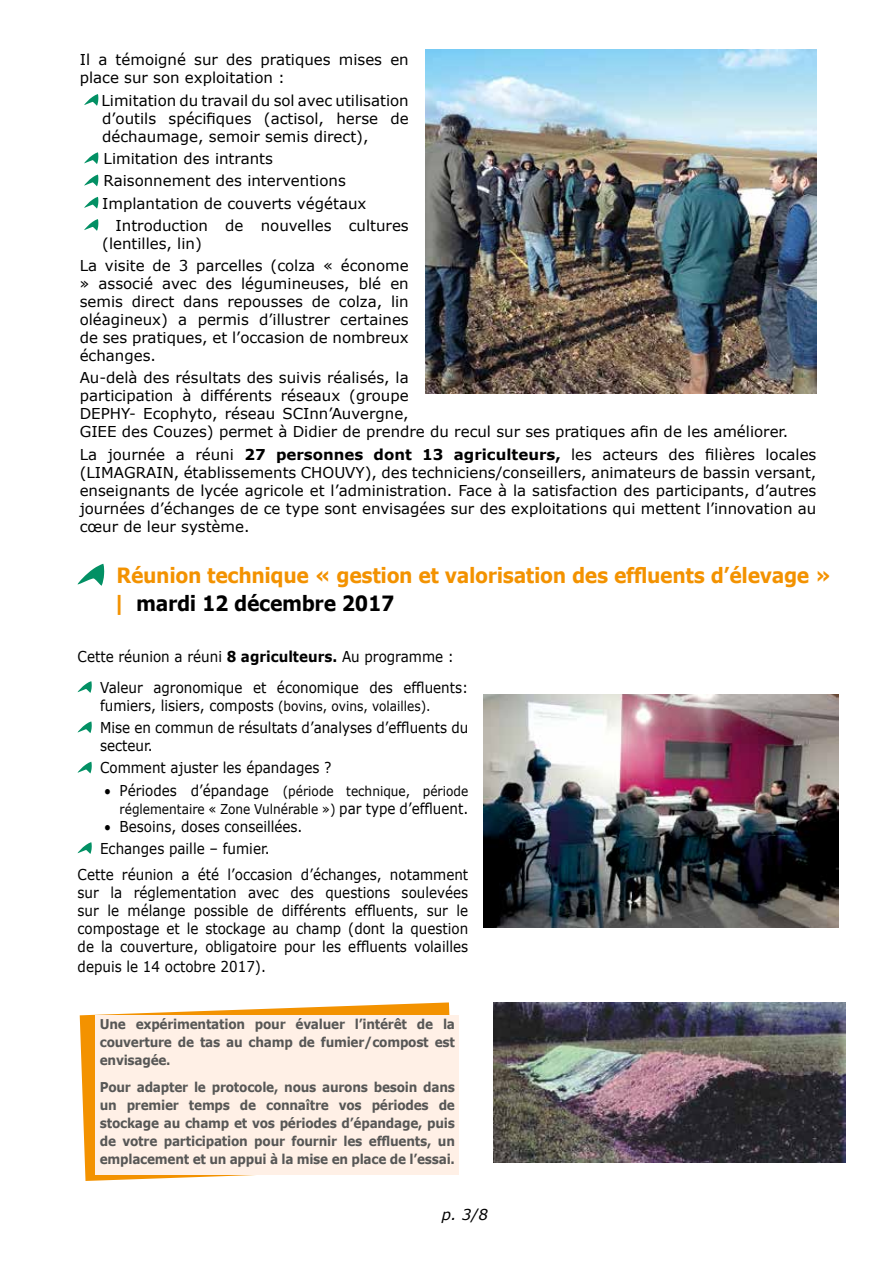
<style>
.page{position:relative;width:893px;height:1263px;background:#fff}
.page>*{position:absolute;margin:0;border:0;box-sizing:border-box;transform-origin:0 0}
.t1{font:700 21px/28.5px "Verdana";letter-spacing:-.02em;color:#f39200;scale:.9 1}
.t2{font:15px/18px "Verdana";color:#000}
.t3{font:15px/18px "Verdana";color:#000;scale:.9 1}
.t4{font:italic 15px "Verdana";color:#000}
.t5{font:700 13.5px/18px "Verdana";letter-spacing:-.02em;color:#575756;text-align:justify;scale:.9 1}
.t6{font:13.5px/18px "Verdana";color:#000;text-align:right;scale:.9 1}
.s1{font-weight:700}
.s2{color:#000}
.s3{font-size:15px}
</style>
<div class="page">
<svg style="left:78px;top:564px;width:26px;height:22px"></svg>
<svg style="left:78px;top:681px;width:14px;height:12px"></svg>
<svg style="left:78px;top:721px;width:14px;height:12px"></svg>
<svg style="left:78px;top:762px;width:14px;height:11px"></svg>
<svg style="left:78px;top:842px;width:14px;height:12px"></svg>
<img style="left:484px;top:694px;width:355px;height:233px">
<svg style="left:80px;top:1002px;width:375px;height:179px"></svg>
<div style="left:96px;top:1015px;width:363px;height:159px;background:#fff0e6"></div>
<img style="left:493px;top:1002px;width:353px;height:160px">
<img style="left:426px;top:49px;width:390px;height:345px">
<svg style="left:84px;top:94px;width:14px;height:12px"></svg>
<svg style="left:84px;top:152px;width:14px;height:12px"></svg>
<svg style="left:84px;top:175px;width:14px;height:11px"></svg>
<svg style="left:84px;top:197px;width:14px;height:11px"></svg>
<svg style="left:84px;top:219px;width:14px;height:12px"></svg>
<p class="t2" style="left:80px;top:51px;width:331px">Il a témoigné sur des pratiques mises en place sur son exploitation :</p>
<p class="t2" style="left:102px;top:91px;width:309px;text-align:justify">Limitation du travail du sol avec utilisation d’outils spécifiques (actisol, herse de déchaumage, semoir semis direct),</p>
<p class="t2" style="left:104px;top:149px;width:171px">Limitation des intrants</p>
<p class="t2" style="left:104px;top:172px;width:244px">Raisonnement des interventions</p>
<p class="t2" style="left:102px;top:194px;width:266px">Implantation de couverts végétaux</p>
<p class="t2" style="left:116px;top:216px;width:295px">Introduction de nouvelles cultures</p>
<p class="t2" style="left:80px;top:232px;width:331px;line-height:22.2px;text-indent:22px">(lentilles, lin)<br>La visite de 3 parcelles (colza « économe</p>
<p class="t2" style="left:80px;top:274px;width:331px;text-align:justify">» associé avec des légumineuses, blé en semis direct dans repousses de colza, lin oléagineux) a permis d’illustrer certaines de ses pratiques, et l’occasion de nombreux échanges.</p>
<p class="t2" style="left:80px;top:369px;width:710px">Au-delà des résultats des suivis réalisés, la<br>participation à différents réseaux (groupe<br>DEPHY- Ecophyto, réseau SCInn’Auvergne,<br>GIEE des Couzes) permet à Didier de prendre du recul sur ses pratiques afin de les améliorer.</p>
<p class="t2" style="left:80px;top:445px;width:738px;text-align:justify">La journée a réuni <span class="s1">27 personnes dont 13 agriculteurs,</span> les acteurs des filières locales (LIMAGRAIN, établissements CHOUVY), des techniciens/conseillers, animateurs de bassin versant, enseignants de lycée agricole et l’administration. Face à la satisfaction des participants, d’autres journées d’échanges de ce type sont envisagées sur des exploitations qui mettent l’innovation au cœur de leur système.</p>
<h1 class="t1" style="left:114px;top:560px;width:798px">Réunion technique « gestion et valorisation des effluents d’élevage » | <span class="s2">mardi 12 décembre 2017</span></h1>
<p class="t3" style="left:100px;top:641px;width:411px;line-height:30.8px;text-indent:-22px">Cette réunion a réuni <span class="s1">8 agriculteurs.</span> Au programme :<br>Valeur agronomique et économique des effluents:</p>
<p class="t6" style="left:100px;top:697px;width:369px"><span class="s3">fumiers, lisiers, composts</span> (bovins, ovins, volailles).</p>
<p class="t3" style="left:100px;top:718px;width:411px">Mise en commun de résultats d’analyses d’effluents du secteur.</p>
<p class="t3" style="left:100px;top:759px;width:259px">Comment ajuster les épandages ?</p>
<p class="t6" style="left:105px;top:781px;width:406px">• <span class="s3">Périodes d’épandage</span> (période technique, période réglementaire « Zone Vulnérable ») <span class="s3">par type d’effluent.</span></p>
<p class="t3" style="left:100px;top:815px;width:226px;line-height:22.2px;text-indent:5px">• Besoins, doses conseillées.<br>Echanges paille – fumier.</p>
<p class="t3" style="left:78px;top:866px;width:436px;text-align:justify">Cette réunion a été l’occasion d’échanges, notamment sur la réglementation avec des questions soulevées sur le mélange possible de différents effluents, sur le compostage et le stockage au champ (dont la question de la couverture, obligatoire pour les effluents volailles</p>
<p class="t3" style="left:78px;top:957px;width:211px">depuis le 14 octobre 2017).</p>
<p class="t5" style="left:100px;top:1015px;width:396px">Une expérimentation pour évaluer l’intérêt de la couverture de tas au champ de fumier/compost est envisagée.</p>
<p class="t5" style="left:100px;top:1077px;width:396px">Pour adapter le protocole, nous aurons besoin dans un premier temps de connaître vos périodes de stockage au champ et vos périodes d’épandage, puis de votre participation pour fournir les effluents, un emplacement et un appui à la mise en place de l’essai.</p>
<p class="t4" style="left:442px;top:1205px;width:47px">p. 3/8</p>
</div>
